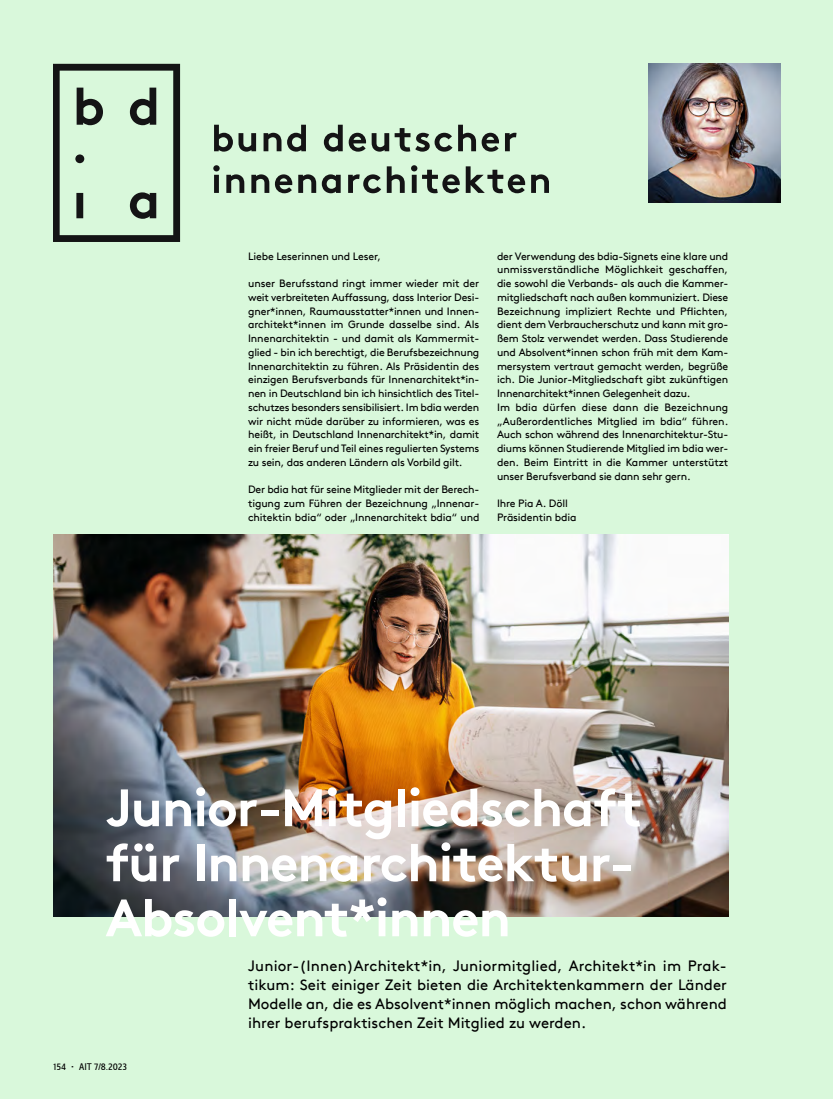
<style>
.page{position:relative;width:833px;height:1099px;background:#fff}
.page>*{position:absolute;margin:0;border:0;box-sizing:border-box;transform-origin:0 0}
.t1{font:700 52.5px/55px "BDIA Brown TT";letter-spacing:-.02em;color:#fff}
.t2{font:15px/18.8px "BDIA Brown TT";color:#000;text-align:justify}
.t3{font:10.62px/13.8px "BDIA Brown TT";letter-spacing:-.02em;color:#000;text-align:justify}
.t4{font:10px "Zine Sans Dis";letter-spacing:-.01em;color:#000}
</style>
<div class="page">
<div style="left:0;top:0;width:833px;height:1098px;background:#d9f8db"></div>
<img style="left:649px;top:64px;width:131px;height:138px">
<svg style="left:531px;top:174px;width:18px;height:19px"></svg>
<svg style="left:466px;top:166px;width:59px;height:27px"></svg>
<svg style="left:411px;top:165px;width:49px;height:28px"></svg>
<svg style="left:387px;top:166px;width:18px;height:27px"></svg>
<svg style="left:348px;top:174px;width:33px;height:19px"></svg>
<svg style="left:322px;top:174px;width:19px;height:19px"></svg>
<svg style="left:298px;top:174px;width:18px;height:19px"></svg>
<svg style="left:275px;top:174px;width:17px;height:19px"></svg>
<svg style="left:251px;top:174px;width:18px;height:19px"></svg>
<svg style="left:226px;top:174px;width:18px;height:19px"></svg>
<svg style="left:213px;top:165px;width:7px;height:28px"></svg>
<svg style="left:505px;top:133px;width:11px;height:18px"></svg>
<svg style="left:458px;top:125px;width:41px;height:27px"></svg>
<svg style="left:372px;top:128px;width:80px;height:24px"></svg>
<svg style="left:349px;top:133px;width:17px;height:19px"></svg>
<svg style="left:324px;top:125px;width:19px;height:27px"></svg>
<svg style="left:287px;top:125px;width:19px;height:27px"></svg>
<svg style="left:263px;top:133px;width:18px;height:18px"></svg>
<svg style="left:214px;top:125px;width:42px;height:27px"></svg>
<svg style="left:53px;top:64px;width:127px;height:178px"></svg>
<img style="left:53px;top:534px;width:675px;height:382px">
<p class="t3" style="left:248px;top:249px;width:134px">Liebe Leserinnen und Leser,</p>
<p class="t3" style="left:248px;top:277px;width:233px">unser Berufsstand ringt immer wieder mit der weit verbreiteten Auffassung, dass Interior Desi&shy;gner*innen, Raumausstatter*innen und Innen&shy;architekt*innen im Grunde dasselbe sind. Als Innenarchitektin - und damit als Kammermit&shy;glied - bin ich berechtigt, die Berufsbezeichnung Innenarchitektin zu führen. Als Präsidentin des einzigen Berufsverbands für Innenarchitekt*in&shy;nen in Deutschland bin ich hinsichtlich des Titel&shy;schutzes besonders sensibilisiert. Im bdia werden wir nicht müde darüber zu informieren, was es heißt, in Deutschland Innenarchitekt*in, damit ein freier Beruf und Teil eines regulierten Systems zu sein, das anderen Ländern als Vorbild gilt.</p>
<p class="t3" style="left:248px;top:483px;width:233px">Der bdia hat für seine Mitglieder mit der Berech&shy;tigung zum Führen der Bezeichnung „Innenar&shy;chitektin bdia“ oder „Innenarchitekt bdia“ und</p>
<p class="t3" style="left:497px;top:249px;width:233px;text-align:left">der Verwendung des bdia-Signets eine klare und unmissverständliche Möglichkeit geschaffen, die sowohl die Verbands- als auch die Kammer&shy;mitgliedschaft nach außen kommuniziert. Diese Bezeichnung impliziert Rechte und Pflichten, dient dem Verbraucherschutz und kann mit gro&shy;ßem Stolz verwendet werden. Dass Studierende und Absolvent*innen schon früh mit dem Kam&shy;mersystem vertraut gemacht werden, begrüße ich. Die Junior-Mitgliedschaft gibt zukünftigen Innenarchitekt*innen Gelegenheit dazu.<br>Im bdia dürfen diese dann die Bezeichnung „Außerordentliches Mitglied im bdia“ führen.<br>Auch schon während des Innenarchitektur-Stu&shy;diums können Studierende Mitglied im bdia wer&shy;den. Beim Eintritt in die Kammer unterstützt unser Berufsverband sie dann sehr gern.</p>
<p class="t3" style="left:497px;top:496px;width:81px">Ihre Pia A. Döll<br>Präsidentin bdia</p>
<h1 class="t1" style="left:106px;top:780px;width:539px">Junior-Mitgliedschaft für Innenarchitektur-<br>Absolvent*innen</h1>
<p class="t4" style="left:54px;top:1061px;width:75px">154 • AIT 7/8.2023</p>
<p class="t2" style="left:248px;top:956px;width:480px">Junior-(Innen)Architekt*in, Juniormitglied, Architekt*in im Prak&shy;tikum: Seit einiger Zeit bieten die Architektenkammern der Länder Modelle an, die es Absolvent*innen möglich machen, schon während ihrer berufspraktischen Zeit Mitglied zu werden.</p>
</div>
